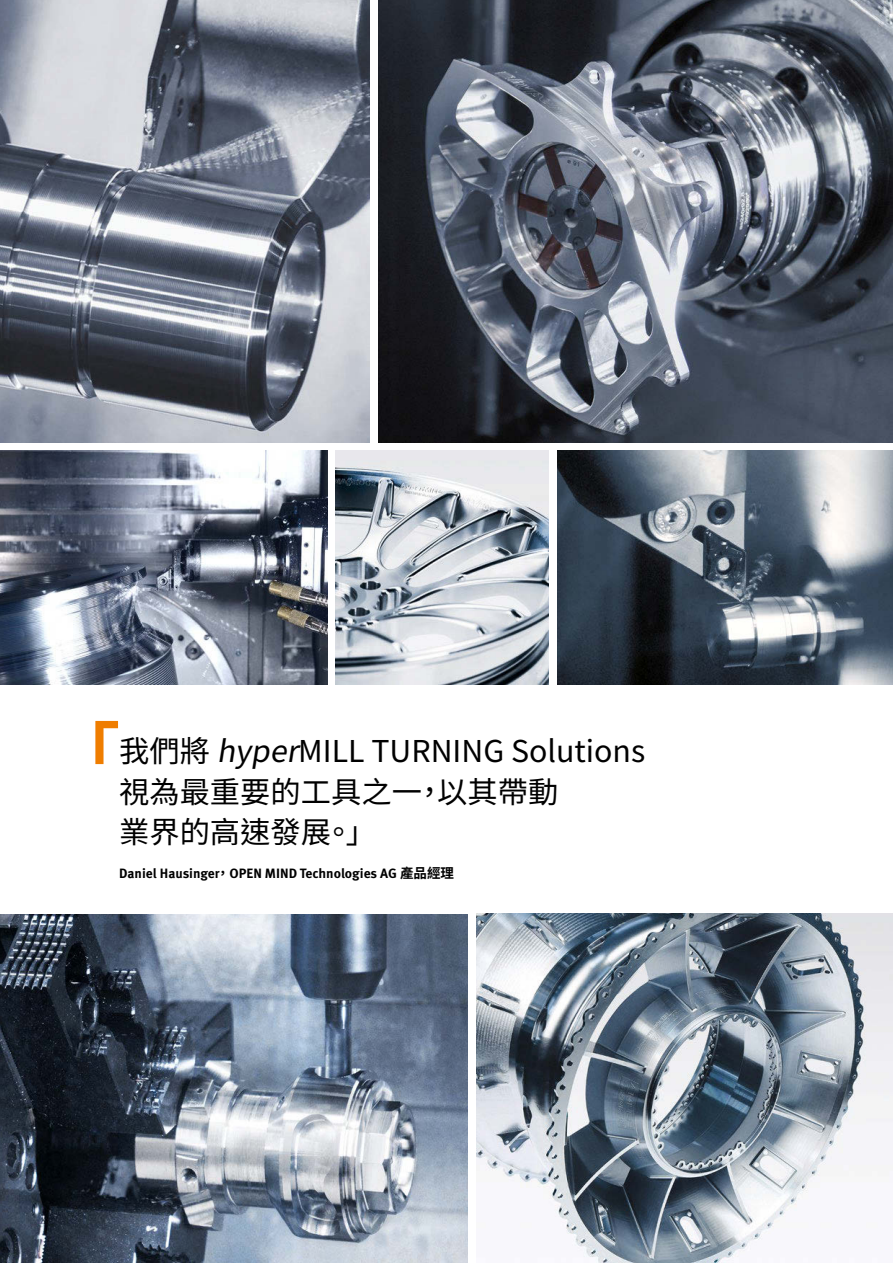
<style>
.page{position:relative;width:893px;height:1263px;background:#fff}
.page>*{position:absolute;margin:0;border:0;box-sizing:border-box;transform-origin:0 0}
.t1{font:700 67.5px "Source Han Sans TW";color:#ef7d00}
.t2{font:30px/40.5px "Source Han Sans TW";color:#000}
.t3{font:700 13.5px "Meta Pro";color:#000}
.s1{font-style:italic}
.s2{font-family:"Source Han Sans TW"}
</style>
<div class="page">
<img style="left:0;top:0;width:370px;height:442px">
<img style="left:378px;top:0;width:515px;height:442px">
<img style="left:0;top:914px;width:468px;height:349px">
<img style="left:336px;top:451px;width:213px;height:233px">
<img style="left:557px;top:451px;width:336px;height:234px">
<img style="left:0;top:451px;width:327px;height:234px">
<img style="left:476px;top:913px;width:417px;height:350px">
<h1 class="t1" style="left:52px;top:716px;width:70px">「</h1>
<p class="t2" style="left:119px;top:732px;width:528px">我們將 <span class="s1">hyper</span>MILL TURNING Solutions視為最重要的工具之一，以其帶動<br>業界的高速發展。」</p>
<p class="t3" style="left:119px;top:865px;width:337px">Daniel Hausinger<span class="s2">，</span> OPEN MIND Technologies AG <span class="s2">產品經理</span></p>
</div>
